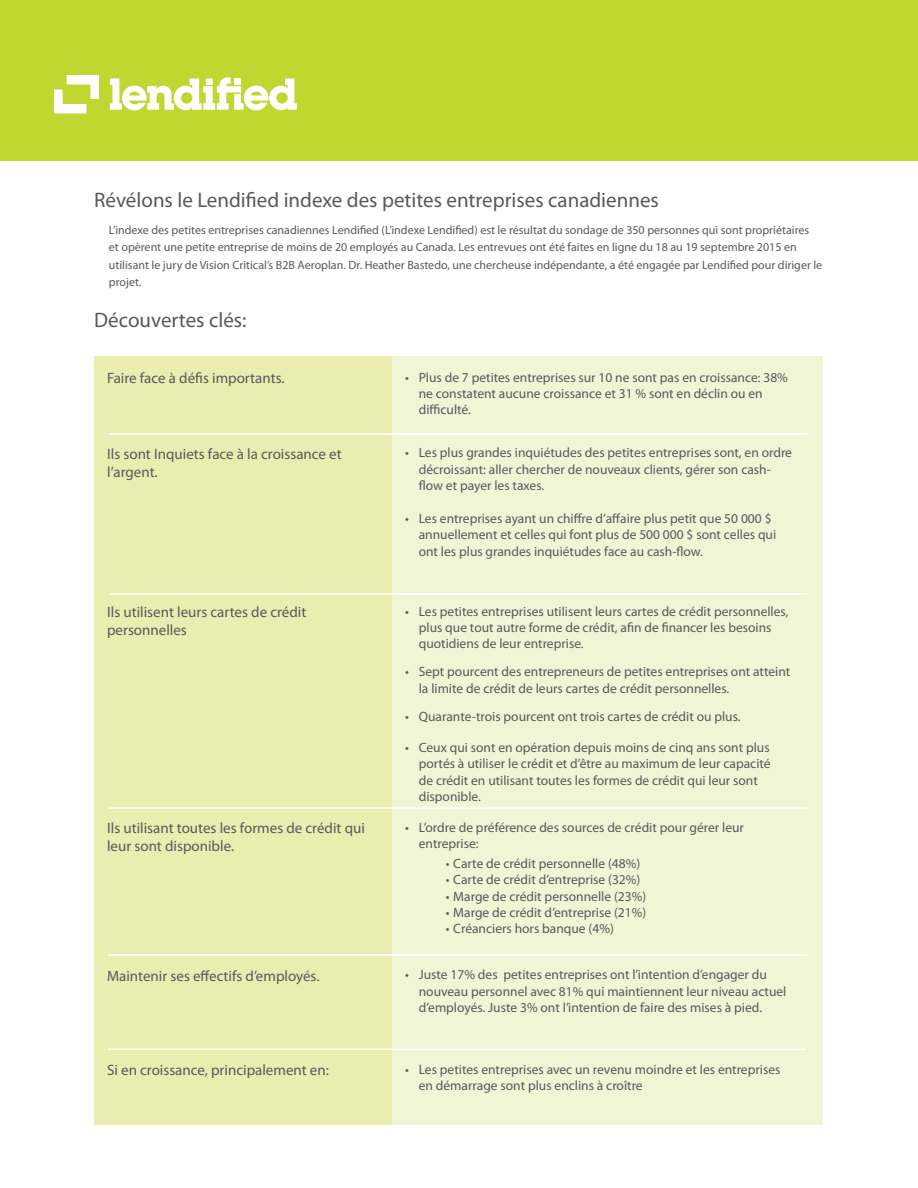
<style>
.page{position:relative;width:918px;height:1188px;background:#fff}
.page>*{position:absolute;margin:0;border:0;box-sizing:border-box;transform-origin:0 0}
.t1{font:21px "Myriad Pro";color:#575a5c}
.t2{font:21px "Myriad Pro";color:#58595b}
.t3{font:15px/18px "Myriad Pro";color:#58595b}
.t4{font:13.5px/16.2px "Myriad Pro";color:#58595b}
.t5{font:12px/17.4px "Myriad Pro";color:#58595b}
</style>
<div class="page">
<div style="left:94px;top:356px;width:298px;height:769px;background:#ebecb0"></div>
<div style="left:392px;top:356px;width:431px;height:769px;background:#eff5d5"></div>
<hr style="left:109px;top:433px;width:698px;height:2px;background:#fff">
<hr style="left:109px;top:593px;width:698px;height:2px;background:#fff">
<hr style="left:109px;top:807px;width:698px;height:2px;background:#fff">
<hr style="left:109px;top:954px;width:698px;height:2px;background:#fff">
<hr style="left:108px;top:954px;width:698px;height:2px;background:#fff">
<hr style="left:108px;top:1048px;width:698px;height:2px;background:#fff">
<div style="left:0;top:0;width:918px;height:160px;background:#bfd730"></div>
<svg style="left:110px;top:77px;width:187px;height:33px"></svg>
<svg style="left:54px;top:75px;width:45px;height:38px"></svg>
<p class="t1" style="left:94px;top:187px;width:566px">Révélons le Lendified indexe des petites entreprises canadiennes</p>
<p class="t5" style="left:109px;top:221px;width:715px">L’indexe des petites entreprises canadiennes Lendified (L’indexe Lendified) est le résultat du sondage de 350 personnes qui sont propriétaires<br>et opèrent une petite entreprise de moins de 20 employés au Canada. Les entrevues ont été faites en ligne du 18 au 19 septembre 2015 en utilisant le jury de Vision Critical’s B2B Aeroplan. Dr. Heather Bastedo, une chercheuse indépendante, a été engagée par Lendified pour diriger le projet.</p>
<p class="t2" style="left:94px;top:307px;width:154px">Découvertes clés:</p>
<p class="t3" style="left:107px;top:369px;width:179px">Faire face à défis importants.</p>
<p class="t4" style="left:419px;top:369px;width:371px;text-indent:-14px">• Plus de 7 petites entreprises sur 10 ne sont pas en croissance: 38% ne constatent aucune croissance et 31 % sont en déclin ou en difficulté.</p>
<p class="t4" style="left:419px;top:445px;width:375px;text-indent:-14px">• Les plus grandes inquiétudes des petites entreprises sont, en ordre décroissant: aller chercher de nouveaux clients, gérer son cash&shy;flow et payer les taxes.</p>
<p class="t4" style="left:419px;top:510px;width:359px;text-indent:-14px">• Les entreprises ayant un chiffre d’affaire plus petit que 50 000 $ annuellement et celles qui font plus de 500 000 $ sont celles qui ont les plus grandes inquiétudes face au cash-flow.</p>
<p class="t3" style="left:107px;top:444px;width:236px">Ils sont Inquiets face à la croissance et l’argent.</p>
<p class="t3" style="left:107px;top:603px;width:201px">Ils utilisent leurs cartes de crédit personnelles</p>
<p class="t4" style="left:419px;top:603px;width:371px;text-indent:-14px">• Les petites entreprises utilisent leurs cartes de crédit personnelles, plus que tout autre forme de crédit, afin de financer les besoins quotidiens de leur entreprise.</p>
<p class="t3" style="left:107px;top:819px;width:259px">Ils utilisant toutes les formes de crédit qui leur sont disponible.</p>
<p class="t4" style="left:419px;top:664px;width:373px;text-indent:-14px">• Sept pourcent des entrepreneurs de petites entreprises ont atteint la limite de crédit de leurs cartes de crédit personnelles.</p>
<p class="t4" style="left:405px;top:709px;width:337px">• Quarante-trois pourcent ont trois cartes de crédit ou plus.</p>
<p class="t4" style="left:419px;top:739px;width:353px;text-indent:-14px">• Ceux qui sont en opération depuis moins de cinq ans sont plus portés à utiliser le crédit et d’être au maximum de leur capacité de crédit en utilisant toutes les formes de crédit qui leur sont disponible.</p>
<p class="t4" style="left:419px;top:819px;width:327px;text-indent:-14px">• L’ordre de préférence des sources de crédit pour gérer leur entreprise:</p>
<p class="t4" style="left:446px;top:855px;width:196px">• Carte de crédit personnelle (48%)</p>
<p class="t4" style="left:446px;top:871px;width:196px">• Carte de crédit d’entreprise (32%)</p>
<p class="t4" style="left:446px;top:888px;width:202px">• Marge de crédit personnelle (23%)</p>
<p class="t4" style="left:446px;top:904px;width:202px">• Marge de crédit d’entreprise (21%)</p>
<p class="t4" style="left:446px;top:920px;width:170px">• Créanciers hors banque (4%)</p>
<p class="t3" style="left:107px;top:966px;width:214px">Maintenir ses effectifs d’employés.</p>
<p class="t4" style="left:419px;top:967px;width:369px;text-indent:-14px">• Juste 17% des petites entreprises ont l’intention d’engager du nouveau personnel avec 81% qui maintiennent leur niveau actuel d’employés. Juste 3% ont l’intention de faire des mises à pied.</p>
<p class="t3" style="left:107px;top:1061px;width:223px">Si en croissance, principalement en:</p>
<p class="t4" style="left:419px;top:1061px;width:363px;text-indent:-14px">• Les petites entreprises avec un revenu moindre et les entreprises en démarrage sont plus enclins à croître</p>
</div>
